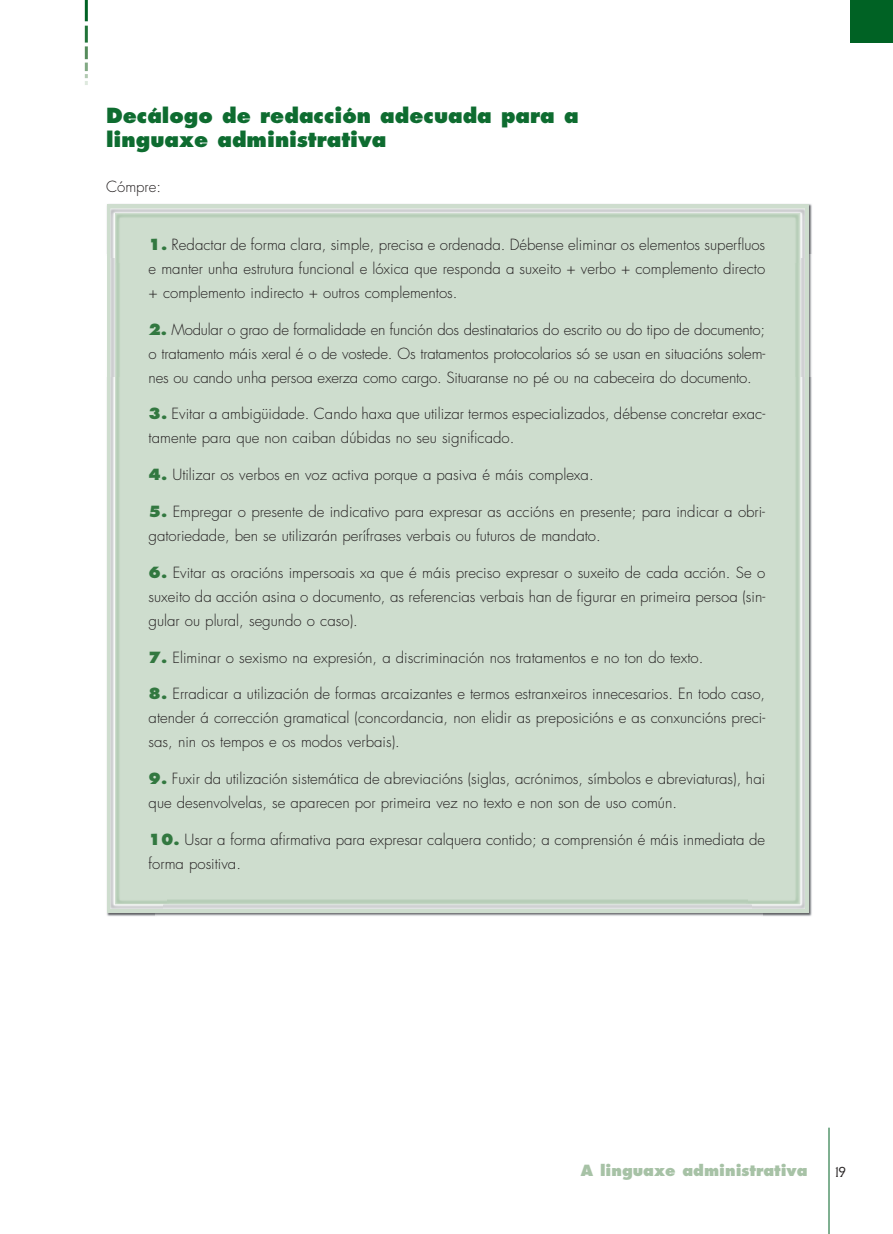
<style>
.page{position:relative;width:893px;height:1234px;background:#fff}
.page>*{position:absolute;margin:0;border:0;box-sizing:border-box;transform-origin:0 0}
.t1{font:800 20.25px/24px "Futura";color:#0e6c30}
.t2{font:300 15px/24px "Futura";color:#231f20;text-align:justify}
.t3{font:800 15px "Futura";color:#a7c2a6}
.t4{font:300 13.5px "Albertus";color:#231f20}
.s1{font-weight:800;color:#327840}
</style>
<div class="page">
<img style="left:107px;top:912px;width:49px;height:4px">
<img style="left:763px;top:376px;width:49px;height:540px">
<div style="left:107px;top:350px;width:701px;height:562px;background:#ceddce"></div>
<img style="left:110px;top:376px;width:53px;height:532px">
<img style="left:752px;top:376px;width:53px;height:532px">
<img style="left:163px;top:903px;width:589px;height:5px">
<img style="left:116px;top:376px;width:52px;height:527px">
<img style="left:747px;top:376px;width:52px;height:527px">
<img style="left:808px;top:204px;width:4px;height:51px">
<img style="left:808px;top:255px;width:4px;height:121px">
<div style="left:107px;top:204px;width:701px;height:172px;background:#ceddce"></div>
<img style="left:110px;top:208px;width:695px;height:51px">
<img style="left:110px;top:259px;width:5px;height:117px">
<img style="left:800px;top:259px;width:5px;height:117px">
<img style="left:116px;top:214px;width:683px;height:49px">
<img style="left:116px;top:263px;width:4px;height:113px">
<hr style="left:85px;top:0;width:3px;height:21px;background:#006224">
<hr style="left:85px;top:26px;width:3px;height:17px;background:#207338">
<svg style="left:85px;top:46px;width:3px;height:39px"></svg>
<hr style="left:829px;top:1127px;width:1px;height:106px;background:#006224">
<div style="left:850px;top:0;width:43px;height:43px;background:#006224"></div>
<h1 class="t1" style="left:106px;top:105px;width:474px">Decálogo de redacción adecuada para a linguaxe administrativa</h1>
<p class="t2" style="left:106px;top:176px;width:57px">Cómpre:</p>
<p class="t2" style="left:149px;top:233px;width:618px"><span class="s1">1.</span> Redactar de forma clara, simple, precisa e ordenada. Débense eliminar os elementos superfluos e manter unha estrutura funcional e lóxica que responda a suxeito + verbo + complemento directo + complemento indirecto + outros complementos.</p>
<p class="t2" style="left:149px;top:318px;width:618px"><span class="s1">2.</span> Modular o grao de formalidade en función dos destinatarios do escrito ou do tipo de documento; o tratamento máis xeral é o de vostede. Os tratamentos protocolarios só se usan en situacións solem&shy;nes ou cando unha persoa exerza como cargo. Situaranse no pé ou na cabeceira do documento.</p>
<p class="t2" style="left:149px;top:403px;width:618px"><span class="s1">3.</span> Evitar a ambigüidade. Cando haxa que utilizar termos especializados, débense concretar exac&shy;tamente para que non caiban dúbidas no seu significado.</p>
<p class="t2" style="left:149px;top:464px;width:447px"><span class="s1">4.</span> Utilizar os verbos en voz activa porque a pasiva é máis complexa.</p>
<p class="t2" style="left:149px;top:500px;width:618px"><span class="s1">5.</span> Empregar o presente de indicativo para expresar as accións en presente; para indicar a obri&shy;gatoriedade, ben se utilizarán perífrases verbais ou futuros de mandato.</p>
<p class="t2" style="left:149px;top:561px;width:618px"><span class="s1">6.</span> Evitar as oracións impersoais xa que é máis preciso expresar o suxeito de cada acción. Se o suxeito da acción asina o documento, as referencias verbais han de figurar en primeira persoa (sin&shy;gular ou plural, segundo o caso).</p>
<p class="t2" style="left:149px;top:646px;width:556px"><span class="s1">7.</span> Eliminar o sexismo na expresión, a discriminación nos tratamentos e no ton do texto.</p>
<p class="t2" style="left:149px;top:683px;width:618px"><span class="s1">8.</span> Erradicar a utilización de formas arcaizantes e termos estranxeiros innecesarios. En todo caso, atender á corrección gramatical (concordancia, non elidir as preposicións e as conxuncións preci&shy;sas, nin os tempos e os modos verbais).</p>
<p class="t2" style="left:149px;top:767px;width:618px"><span class="s1">9.</span> Fuxir da utilización sistemática de abreviacións (siglas, acrónimos, símbolos e abreviaturas), hai que desenvolvelas, se aparecen por primeira vez no texto e non son de uso común.</p>
<p class="t2" style="left:149px;top:828px;width:618px"><span class="s1">10.</span> Usar a forma afirmativa para expresar calquera contido; a comprensión é máis inmediata de forma positiva.</p>
<p class="t3" style="left:581px;top:1163px;width:228px">A linguaxe administrativa</p>
<p class="t4" style="left:835px;top:1165px;width:12px">19</p>
</div>
